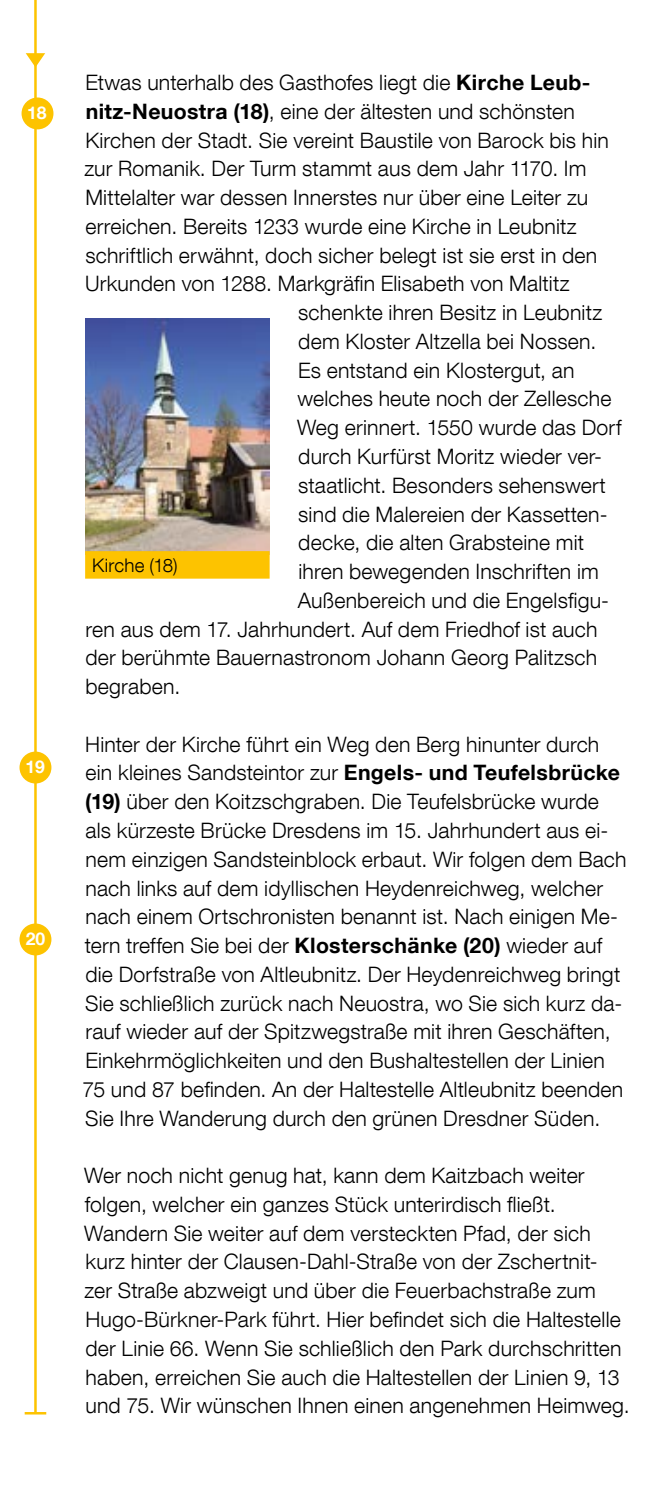
<style>
.page{position:relative;width:667px;height:1489px;background:#fff}
.page>*{position:absolute;margin:0;border:0;box-sizing:border-box;transform-origin:0 0}
.t1{font:300 21.25px/28.8px "Helvetica Neue LT Com";letter-spacing:.01em;color:#000}
.t2{font:300 18.75px "Helvetica Neue LT Com";letter-spacing:.015em;color:#000}
.t3{font:700 17.5px "Helvetica Neue LT Com";color:#fff}
.s1{font-weight:700}
</style>
<div class="page">
<hr style="left:34px;top:0;width:3px;height:1413px;background:#fdc300">
<div style="left:19px;top:923px;width:32px;height:32px;background:#fdc300;border-radius:50%"></div>
<div style="left:19px;top:751px;width:32px;height:32px;background:#fdc300;border-radius:50%"></div>
<div style="left:22px;top:97px;width:31px;height:32px;background:#fdc300;border-radius:50%"></div>
<svg style="left:26px;top:53px;width:19px;height:14px"></svg>
<img style="left:85px;top:318px;width:184px;height:233px">
<div style="left:85px;top:551px;width:184px;height:27px;background:#fdc300"></div>
<hr style="left:25px;top:1411px;width:21px;height:3px;background:#fdc300">
<p class="t3" style="left:27px;top:102px;width:21px">18</p>
<p class="t3" style="left:25px;top:755px;width:21px">19</p>
<p class="t3" style="left:26px;top:927px;width:21px">20</p>
<p class="t1" style="left:85px;top:68px;width:506px">Etwas unterhalb des Gasthofes liegt die <span class="s1">Kirche Leub-</span></p>
<p class="t1" style="left:86px;top:96px;width:490px"><span class="s1">nitz-Neuostra (18)</span>, eine der ältesten und schönsten</p>
<p class="t1" style="left:85px;top:125px;width:524px">Kirchen der Stadt. Sie vereint Baustile von Barock bis hin</p>
<p class="t1" style="left:84px;top:154px;width:503px">zur Romanik. Der Turm stammt aus dem Jahr 1170. Im</p>
<p class="t1" style="left:85px;top:183px;width:504px">Mittelalter war dessen Innerstes nur über eine Leiter zu</p>
<p class="t1" style="left:85px;top:211px;width:492px">erreichen. Bereits 1233 wurde eine Kirche in Leubnitz</p>
<p class="t1" style="left:85px;top:240px;width:513px">schriftlich erwähnt, doch sicher belegt ist sie erst in den</p>
<p class="t1" style="left:85px;top:269px;width:485px">Urkunden von 1288. Markgräfin Elisabeth von Maltitz</p>
<p class="t1" style="left:298px;top:298px;width:305px">schenkte ihren Besitz in Leubnitz</p>
<p class="t1" style="left:298px;top:326px;width:299px">dem Kloster Altzella bei Nossen.</p>
<p class="t1" style="left:298px;top:355px;width:278px">Es entstand ein Klostergut, an</p>
<p class="t1" style="left:297px;top:384px;width:315px">welches heute noch der Zellesche</p>
<p class="t1" style="left:297px;top:413px;width:326px">Weg erinnert. 1550 wurde das Dorf</p>
<p class="t1" style="left:298px;top:441px;width:305px">durch Kurfürst Moritz wieder ver-</p>
<p class="t1" style="left:298px;top:470px;width:309px">staatlicht. Besonders sehenswert</p>
<p class="t1" style="left:298px;top:499px;width:311px">sind die Malereien der Kassetten-</p>
<p class="t1" style="left:298px;top:528px;width:287px">decke, die alten Grabsteine mit</p>
<p class="t1" style="left:298px;top:556px;width:302px">ihren bewegenden Inschriften im</p>
<p class="t1" style="left:298px;top:585px;width:312px">Außenbereich und die Engelsfigu-</p>
<p class="t1" style="left:85px;top:614px;width:513px">ren aus dem 17. Jahrhundert. Auf dem Friedhof ist auch</p>
<p class="t1" style="left:85px;top:643px;width:513px">der berühmte Bauernastronom Johann Georg Palitzsch</p>
<p class="t1" style="left:85px;top:671px;width:96px">begraben.</p>
<p class="t1" style="left:82px;top:729px;width:545px">Hinter der Kirche führt ein Weg den Berg hinunter durch ein kleines Sandsteintor zur <span class="s1">Engels- und Teufelsbrücke (19)</span> über den Koitzschgraben. Die Teufelsbrücke wurde als kürzeste Brücke Dresdens im 15. Jahrhundert aus ei&shy;nem einzigen Sandsteinblock erbaut. Wir folgen dem Bach nach links auf dem idyllischen Heydenreichweg, welcher nach einem Ortschronisten benannt ist. Nach einigen Me&shy;tern treffen Sie bei der <span class="s1">Klosterschänke (20)</span> wieder auf die Dorfstraße von Altleubnitz. Der Heydenreichweg bringt Sie schließlich zurück nach Neuostra, wo Sie sich kurz da&shy;rauf wieder auf der Spitzwegstraße mit ihren Geschäften, Einkehrmöglichkeiten und den Bushaltestellen der Linien 75 und 87 befinden. An der Haltestelle Altleubnitz beenden Sie Ihre Wanderung durch den grünen Dresdner Süden.</p>
<p class="t1" style="left:84px;top:1160px;width:546px">Wer noch nicht genug hat, kann dem Kaitzbach weiter folgen, welcher ein ganzes Stück unterirdisch fließt.<br>Wandern Sie weiter auf dem versteckten Pfad, der sich kurz hinter der Clausen-Dahl-Straße von der Zschertnit-<br>zer Straße abzweigt und über die Feuerbachstraße zum Hugo-Bürkner-Park führt. Hier befindet sich die Haltestelle der Linie 66. Wenn Sie schließlich den Park durchschritten haben, erreichen Sie auch die Haltestellen der Linien 9, 13 und 75. Wir wünschen Ihnen einen angenehmen Heimweg.</p>
<p class="t2" style="left:92px;top:553px;width:87px">Kirche (18)</p>
</div>
